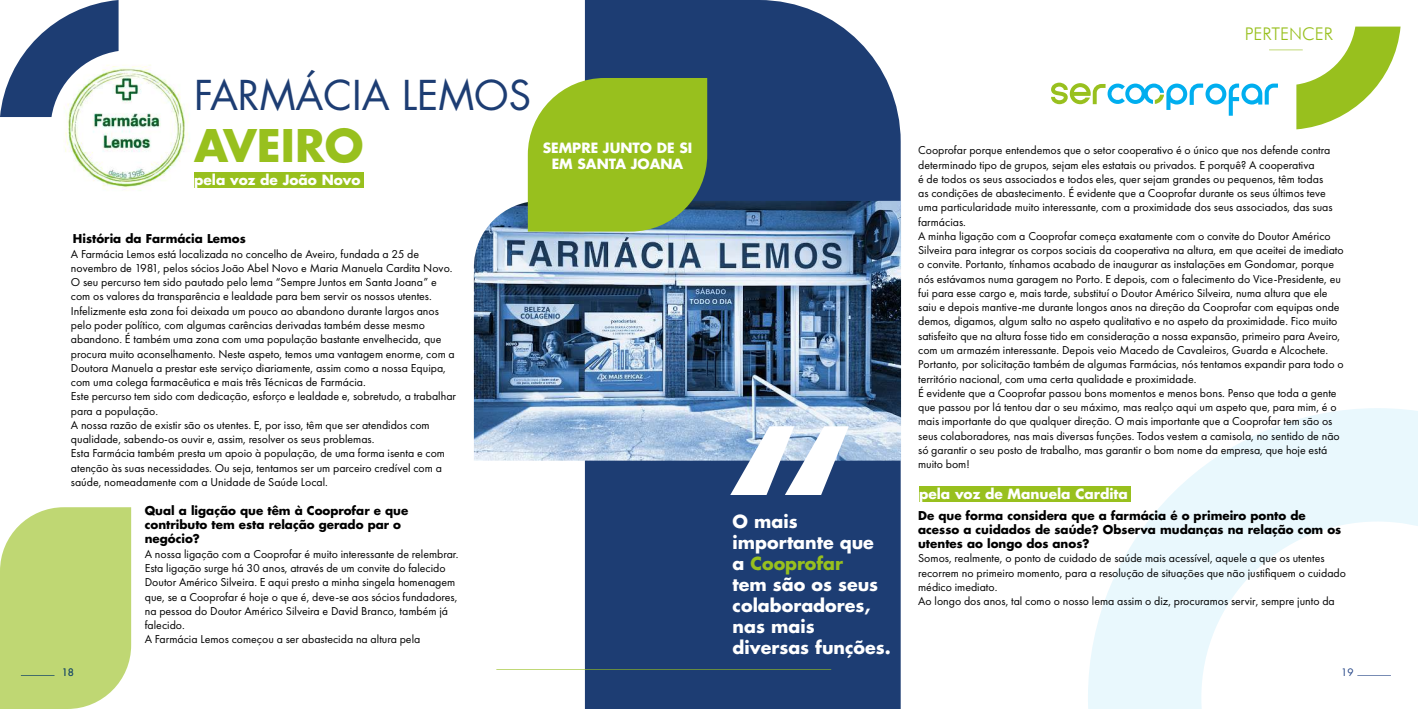
<style>
.page{position:relative;width:1418px;height:709px;background:#fff}
.page>*{position:absolute;margin:0;border:0;box-sizing:border-box;transform-origin:0 0}
.t1{font:700 43.75px "Futura Std";color:#98c01e}
.t2{font:40px "Futura Std";color:#1d3d73}
.t3{font:700 17.5px/21px "Futura Std";color:#fff}
.t4{font:300 17.5px "Futura BT";color:#98c01e}
.t5{font:700 13.75px/16.5px "Futura Std";color:#fff;text-align:center}
.t6{font:11.88px/14.2px "Futura PT";color:#000}
.t7{font:700 11.88px/14.2px "Futura Std";color:#000}
.t8{font:700 11.88px "Futura Std";color:#000001}
.t9{font:10px "Futura Std";color:#204184}
.t10{font:10px "Futura Std";color:#144477}
.s1{color:#98c01e}
</style>
<div class="page">
<img style="left:65px;top:64px;width:133px;height:127px">
<svg style="left:1087px;top:408px;width:330px;height:301px"></svg>
<div style="left:585px;top:0;width:315px;height:709px;background:#1d3d73"></div>
<svg style="left:1051px;top:27px;width:349px;height:102px"></svg>
<svg style="left:0;top:0;width:119px;height:117px"></svg>
<img style="left:474px;top:201px;width:427px;height:259px">
<svg style="left:730px;top:426px;width:118px;height:69px"></svg>
<div style="left:194px;top:172px;width:169px;height:15px;background:#98c01e"></div>
<div style="left:919px;top:486px;width:211px;height:15px;background:#98c01e"></div>
<svg style="left:496px;top:669px;width:335px;height:1px"></svg>
<svg style="left:0;top:507px;width:131px;height:202px;background:#c3d97c"></svg>
<svg style="left:528px;top:78px;width:179px;height:153px;background:#98be2d"></svg>
<h2 class="t2" style="left:194px;top:70px;width:338px">FARMÁCIA LEMOS</h2>
<h1 class="t1" style="left:194px;top:117px;width:171px">AVEIRO</h1>
<p class="t5" style="left:194px;top:171px;width:168px">pela voz de João Novo</p>
<p class="t5" style="left:542px;top:139px;width:151px">SEMPRE JUNTO DE SI<br>EM SANTA JOANA</p>
<p class="t8" style="left:73px;top:231px;width:174px">História da Farmácia Lemos</p>
<p class="t6" style="left:71px;top:246px;width:387px">A Farmácia Lemos está localizada no concelho de Aveiro, fundada a 25 de novembro de 1981, pelos sócios João Abel Novo e Maria Manuela Cardita Novo.<br>O seu percurso tem sido pautado pelo lema “Sempre Juntos em Santa Joana” e com os valores da transparência e lealdade para bem servir os nossos utentes.<br>Infelizmente esta zona foi deixada um pouco ao abandono durante largos anos pelo poder político, com algumas carências derivadas também desse mesmo abandono. É também uma zona com uma população bastante envelhecida, que procura muito aconselhamento. Neste aspeto, temos uma vantagem enorme, com a Doutora Manuela a prestar este serviço diariamente, assim como a nossa Equipa, com uma colega farmacêutica e mais três Técnicas de Farmácia.<br>Este percurso tem sido com dedicação, esforço e lealdade e, sobretudo, a trabalhar para a população.<br>A nossa razão de existir são os utentes. E, por isso, têm que ser atendidos com qualidade, sabendo-os ouvir e, assim, resolver os seus problemas.<br>Esta Farmácia também presta um apoio à população, de uma forma isenta e com atenção às suas necessidades. Ou seja, tentamos ser um parceiro credível com a saúde, nomeadamente com a Unidade de Saúde Local.</p>
<p class="t10" style="left:62px;top:666px;width:14px">18</p>
<p class="t7" style="left:145px;top:503px;width:265px">Qual a ligação que têm à Cooprofar e que contributo tem esta relação gerado par o negócio?</p>
<p class="t6" style="left:145px;top:546px;width:315px">A nossa ligação com a Cooprofar é muito interessante de relembrar.<br>Esta ligação surge há 30 anos, através de um convite do falecido Doutor Américo Silveira. E aqui presto a minha singela homenagem que, se a Cooprofar é hoje o que é, deve-se aos sócios fundadores, na pessoa do Doutor Américo Silveira e David Branco, também já falecido.<br>A Farmácia Lemos começou a ser abastecida na altura pela</p>
<h3 class="t4" style="left:1244px;top:23px;width:90px">PERTENCER</h3>
<h3 class="t3" style="left:732px;top:511px;width:160px">O mais importante que<br>a <span class="s1">Cooprofar<br></span>tem são os seus colaboradores, nas mais diversas funções.</h3>
<p class="t6" style="left:918px;top:143px;width:427px">Cooprofar porque entendemos que o setor cooperativo é o único que nos defende contra determinado tipo de grupos, sejam eles estatais ou privados. E porquê? A cooperativa<br>é de todos os seus associados e todos eles, quer sejam grandes ou pequenos, têm todas<br>as condições de abastecimento. É evidente que a Cooprofar durante os seus últimos teve uma particularidade muito interessante, com a proximidade dos seus associados, das suas farmácias.<br>A minha ligação com a Cooprofar começa exatamente com o convite do Doutor Américo Silveira para integrar os corpos sociais da cooperativa na altura, em que aceitei de imediato o convite. Portanto, tínhamos acabado de inaugurar as instalações em Gondomar, porque nós estávamos numa garagem no Porto. E depois, com o falecimento do Vice-Presidente, eu fui para esse cargo e, mais tarde, substituí o Doutor Américo Silveira, numa altura que ele saiu e depois mantive-me durante longos anos na direção da Cooprofar com equipas onde demos, digamos, algum salto no aspeto qualitativo e no aspeto da proximidade. Fico muito satisfeito que na altura fosse tido em consideração a nossa expansão, primeiro para Aveiro, com um armazém interessante. Depois veio Macedo de Cavaleiros, Guarda e Alcochete.<br>Portanto, por solicitação também de algumas Farmácias, nós tentamos expandir para todo o território nacional, com uma certa qualidade e proximidade.<br>É evidente que a Cooprofar passou bons momentos e menos bons. Penso que toda a gente que passou por lá tentou dar o seu máximo, mas realço aqui um aspeto que, para mim, é o mais importante do que qualquer direção. O mais importante que a Cooprofar tem são os seus colaboradores, nas mais diversas funções. Todos vestem a camisola, no sentido de não só garantir o seu posto de trabalho, mas garantir o bom nome da empresa, que hoje está muito bom!</p>
<p class="t5" style="left:919px;top:485px;width:210px">pela voz de Manuela Cardita</p>
<p class="t7" style="left:918px;top:508px;width:424px">De que forma considera que a farmácia é o primeiro ponto de acesso a cuidados de saúde? Observa mudanças na relação com os utentes ao longo dos anos?</p>
<p class="t6" style="left:918px;top:551px;width:429px">Somos, realmente, o ponto de cuidado de saúde mais acessível, aquele a que os utentes recorrem no primeiro momento, para a resolução de situações que não justifiquem o cuidado médico imediato.<br>Ao longo dos anos, tal como o nosso lema assim o diz, procuramos servir, sempre junto da</p>
<p class="t9" style="left:1341px;top:666px;width:14px">19</p>
</div>
